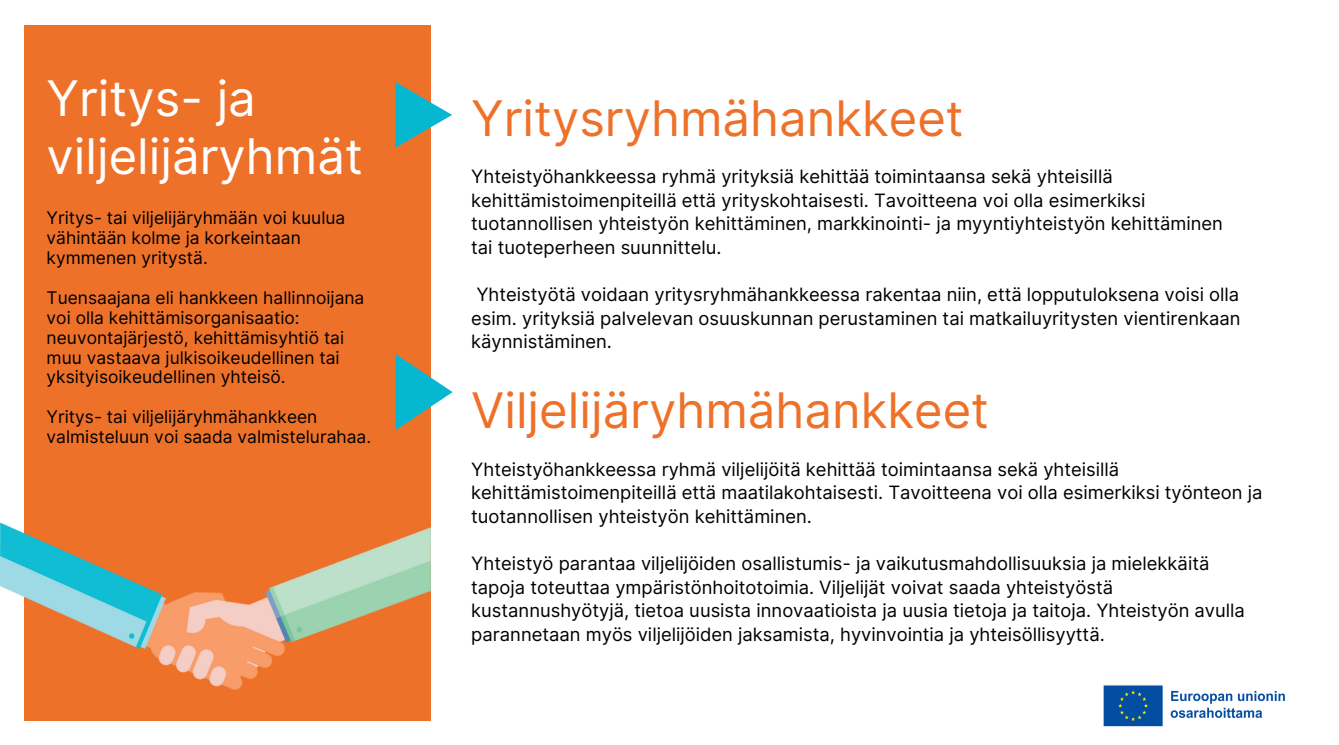
<style>
.page{position:relative;width:1339px;height:745px;background:#fff}
.page>*{position:absolute;margin:0;border:0;box-sizing:border-box;transform-origin:0 0}
.t1{font:49px "Inter";color:#ee712a}
.t2{font:49px/57.8px "Inter";color:#fff}
.t3{font:18.38px/23.6px "Inter";color:#000}
.t4{font:17.32px/19.8px "Inter";color:#000}
</style>
<div class="page">
<div style="left:25px;top:25px;width:406px;height:694px;background:#ee712a"></div>
<svg style="left:395px;top:82px;width:57px;height:66px"></svg>
<img style="left:1103px;top:685px;width:182px;height:42px">
<svg style="left:395px;top:354px;width:58px;height:76px"></svg>
<img style="left:0;top:467px;width:431px;height:254px">
<p class="t2" style="left:47px;top:70px;width:318px">Yritys- ja viljelijäryhmät</p>
<p class="t4" style="left:47px;top:208px;width:300px">Yritys- tai viljelijäryhmään voi kuulua vähintään kolme ja korkeintaan kymmenen yritystä.</p>
<p class="t4" style="left:47px;top:287px;width:319px">Tuensaajana eli hankkeen hallinnoijana voi olla kehittämisorganisaatio: neuvontajärjestö, kehittämisyhtiö tai muu vastaava julkisoikeudellinen tai yksityisoikeudellinen yhteisö.</p>
<p class="t4" style="left:47px;top:407px;width:326px">Yritys- tai viljelijäryhmähankkeen valmisteluun voi saada valmistelurahaa.</p>
<p class="t1" style="left:471px;top:89px;width:494px">Yritysryhmähankkeet</p>
<p class="t3" style="left:471px;top:164px;width:753px">Yhteistyöhankkeessa ryhmä yrityksiä kehittää toimintaansa sekä yhteisillä kehittämistoimenpiteillä että yrityskohtaisesti. Tavoitteena voi olla esimerkiksi tuotannollisen yhteistyön kehittäminen, markkinointi- ja myyntiyhteistyön kehittäminen tai tuoteperheen suunnittelu.</p>
<p class="t3" style="left:471px;top:282px;width:771px;text-align:justify">Yhteistyötä voidaan yritysryhmähankkeessa rakentaa niin, että lopputuloksena voisi olla esim. yrityksiä palvelevan osuuskunnan perustaminen tai matkailuyritysten vientirenkaan käynnistäminen.</p>
<p class="t1" style="left:471px;top:380px;width:519px">Viljelijäryhmähankkeet</p>
<p class="t3" style="left:471px;top:457px;width:793px">Yhteistyöhankkeessa ryhmä viljelijöitä kehittää toimintaansa sekä yhteisillä kehittämistoimenpiteillä että maatilakohtaisesti. Tavoitteena voi olla esimerkiksi työnteon ja tuotannollisen yhteistyön kehittäminen.</p>
<p class="t3" style="left:471px;top:551px;width:775px">Yhteistyö parantaa viljelijöiden osallistumis- ja vaikutusmahdollisuuksia ja mielekkäitä tapoja toteuttaa ympäristönhoitotoimia. Viljelijät voivat saada yhteistyöstä kustannushyötyjä, tietoa uusista innovaatioista ja uusia tietoja ja taitoja. Yhteistyön avulla parannetaan myös viljelijöiden jaksamista, hyvinvointia ja yhteisöllisyyttä.</p>
</div>
